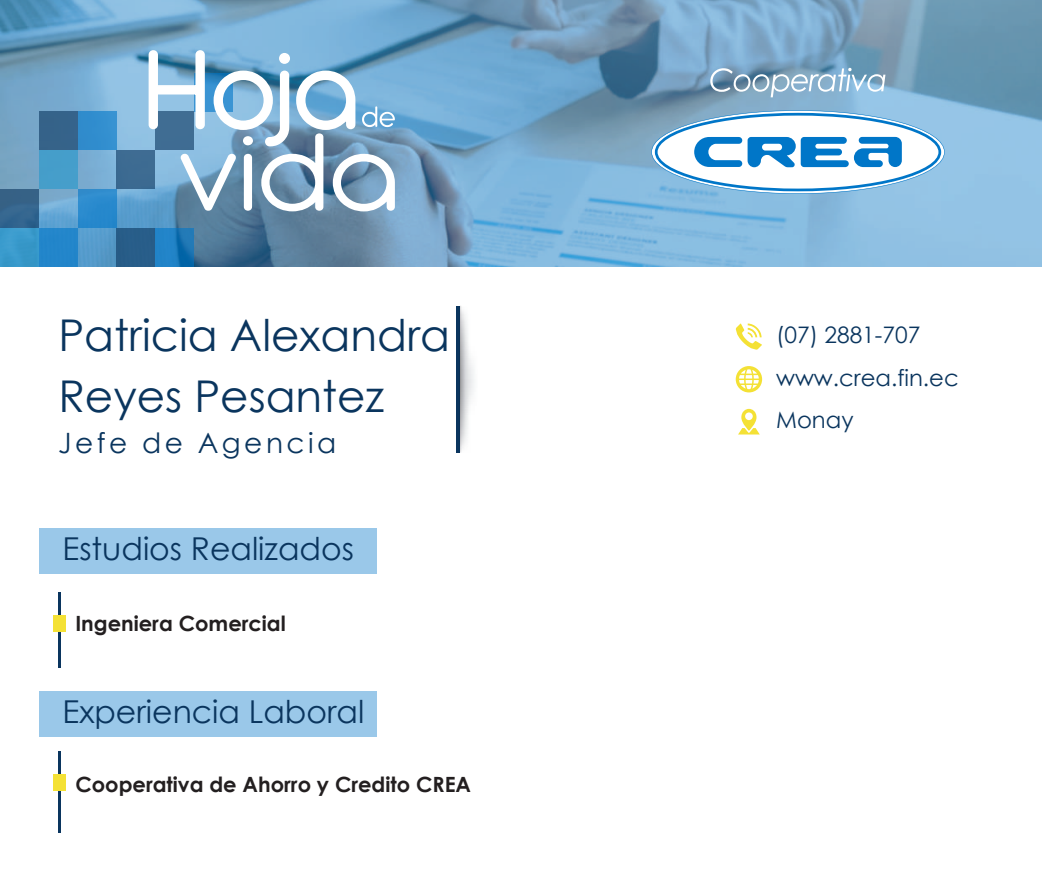
<style>
.page{position:relative;width:1042px;height:886px;background:#fff}
.page>*{position:absolute;margin:0;border:0;box-sizing:border-box;transform-origin:0 0}
.t1{font:43.75px/61.2px "Century Gothic";color:#0a355e}
.t2{font:31.5px "Century Gothic";color:#0a355e}
.t3{font:28px "Century Gothic";letter-spacing:.125em;color:#0a355e}
.t4{font:22.75px/42.5px "Century Gothic";color:#0a355e}
.t5{font:700 21px "Century Gothic";color:#231f20}
</style>
<div class="page">
<svg style="left:0;top:0;width:1042px;height:267px;background:#76a6c8"></svg>
<div style="left:116px;top:228px;width:39px;height:39px;background:#285d89"></div>
<svg style="left:155px;top:228px;width:39px;height:39px;background:#1a7abc"></svg>
<div style="left:0;top:228px;width:39px;height:39px;background:#3899cb"></div>
<div style="left:39px;top:228px;width:39px;height:39px;background:#2286ca"></div>
<div style="left:39px;top:150px;width:39px;height:39px;background:#459eca"></div>
<div style="left:116px;top:150px;width:39px;height:39px;background:#3d6b92"></div>
<div style="left:78px;top:111px;width:38px;height:39px;background:#318dce"></div>
<div style="left:39px;top:111px;width:39px;height:39px;background:#356389"></div>
<div style="left:0;top:189px;width:39px;height:39px;background:#36628c"></div>
<div style="left:78px;top:189px;width:38px;height:39px;background:#2889cd"></div>
<svg style="left:710px;top:68px;width:175px;height:29px;background:#92b2ca"></svg>
<svg style="left:651px;top:110px;width:293px;height:84px"></svg>
<svg style="left:147px;top:49px;width:248px;height:162px"></svg>
<div style="left:39px;top:528px;width:337px;height:46px;background:#9ac8e9"></div>
<div style="left:39px;top:691px;width:337px;height:46px;background:#9ac8e9"></div>
<div style="left:728px;top:401px;width:42px;height:41px;border:2px solid #fff;border-radius:50%"></div>
<svg style="left:738px;top:409px;width:22px;height:25px"></svg>
<svg style="left:735px;top:323px;width:27px;height:27px"></svg>
<div style="left:728px;top:315px;width:42px;height:42px;border:2px solid #fff;border-radius:50%"></div>
<svg style="left:736px;top:366px;width:26px;height:26px"></svg>
<div style="left:728px;top:358px;width:42px;height:42px;border:2px solid #fff;border-radius:50%"></div>
<hr style="left:457px;top:305px;width:3px;height:147px;background:#0a355e">
<svg style="left:460px;top:306px;width:14px;height:146px"></svg>
<hr style="left:58px;top:592px;width:3px;height:75px;background:#0a355e">
<div style="left:53px;top:615px;width:13px;height:17px;background:#f4e135"></div>
<hr style="left:58px;top:750px;width:3px;height:82px;background:#0a355e">
<div style="left:53px;top:774px;width:13px;height:17px;background:#f4e135"></div>
<h1 class="t1" style="left:58px;top:304px;width:393px">Patricia Alexandra<br>Reyes Pesantez</h1>
<h3 class="t3" style="left:58px;top:423px;width:280px">Jefe de Agencia</h3>
<h2 class="t2" style="left:62px;top:526px;width:293px">Estudios Realizados</h2>
<p class="t5" style="left:75px;top:607px;width:212px">Ingeniera Comercial</p>
<h2 class="t2" style="left:62px;top:689px;width:303px">Experiencia Laboral</h2>
<p class="t5" style="left:75px;top:768px;width:397px">Cooperativa de Ahorro y Credito CREA</p>
<p class="t4" style="left:776px;top:313px;width:184px">(07) 2881-707 www.crea.fin.ec<br>Monay</p>
</div>
